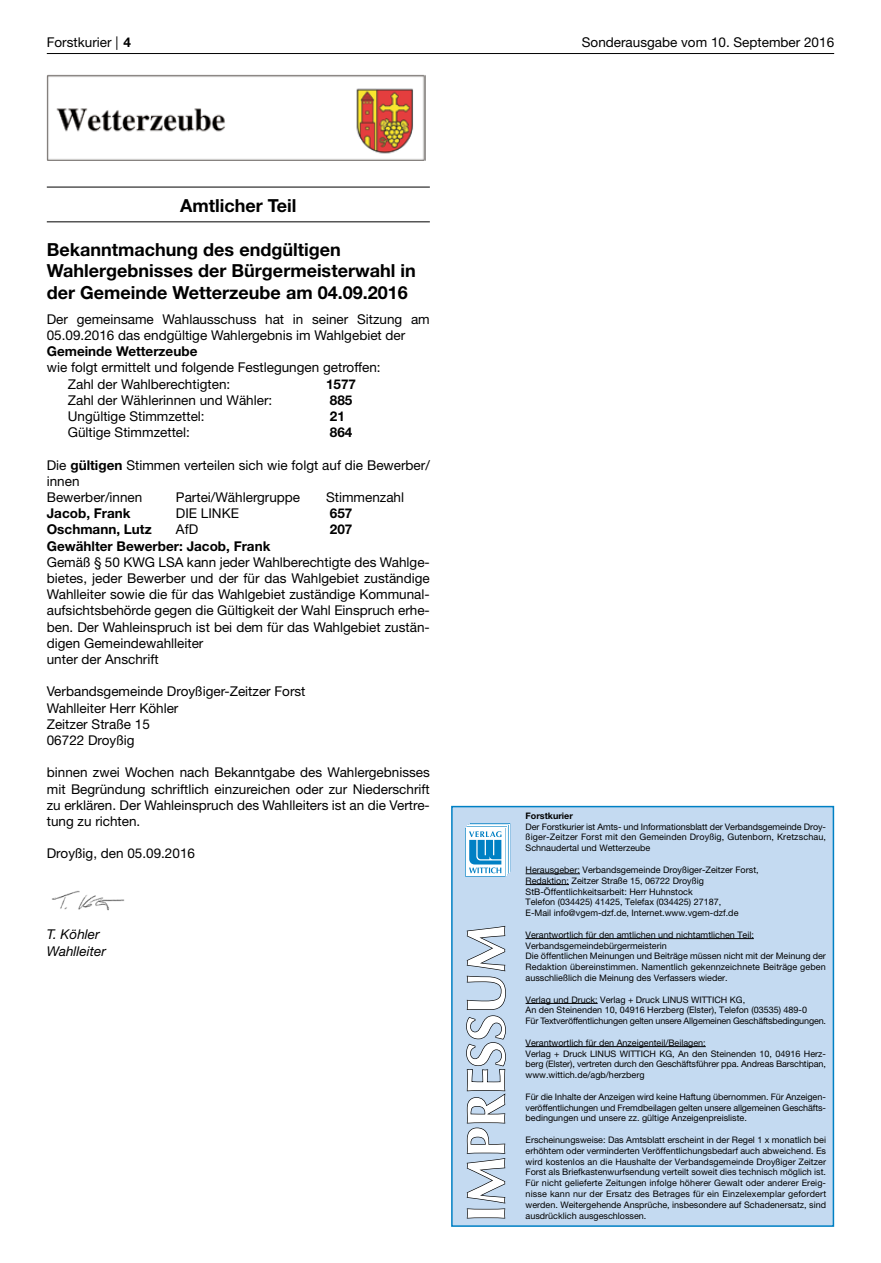
<style>
.page{position:relative;width:881px;height:1263px;background:#fff}
.page>*{position:absolute;margin:0;border:0;box-sizing:border-box;transform-origin:0 0}
.t1{font:700 53.55px "Optima LT";color:#fff}
.t2{font:700 18px/21.6px "Helvetica Neue LT";color:#000}
.t3{font:13.5px/16.2px "Helvetica Neue LT";color:#000}
.t4{font:700 13.5px "Helvetica Neue LT";color:#000}
.t5{font:italic 13.5px/16.2px "Helvetica Neue LT";color:#000}
.t6{font:9px/10.8px "Helvetica Neue LT";color:#000}
.t7{font:700 9px "Helvetica Neue LT";color:#000}
.s1{font-weight:700}
</style>
<div class="page">
<hr style="left:47px;top:53px;width:786px;height:1px;background:#000">
<hr style="left:47px;top:187px;width:382px;height:1px;background:#000">
<hr style="left:47px;top:221px;width:382px;height:1px;background:#000">
<img style="left:47px;top:74px;width:378px;height:86px">
<img style="left:52px;top:890px;width:73px;height:21px">
<div style="left:451px;top:806px;width:382px;height:421px;background:#c4daf1;border:2px solid #0080c4"></div>
<svg style="left:466px;top:926px;width:40px;height:293px"></svg>
<svg style="left:465px;top:823px;width:45px;height:54px;background:#94c9e6"></svg>
<hr style="left:525px;top:873px;width:54px;height:1px;background:#000">
<hr style="left:525px;top:884px;width:43px;height:1px;background:#000">
<hr style="left:525px;top:938px;width:228px;height:1px;background:#000">
<hr style="left:525px;top:1003px;width:72px;height:1px;background:#000">
<hr style="left:525px;top:1046px;width:180px;height:1px;background:#000">
<h3 class="t3" style="left:47px;top:34px;width:86px">Forstkurier | <span class="s1">4</span></h3>
<h3 class="t3" style="left:581px;top:34px;width:254px">Sonderausgabe vom 10. September 2016</h3>
<h2 class="t2" style="left:180px;top:194px;width:118px">Amtlicher Teil</h2>
<h2 class="t2" style="left:47px;top:238px;width:370px">Bekanntmachung des endgültigen<br>Wahlergebnisses der Bürgermeisterwahl in der Gemeinde Wetterzeube am 04.09.2016</h2>
<h3 class="t3" style="left:47px;top:311px;width:384px">Der gemeinsame Wahlausschuss hat in seiner Sitzung am<br>05.09.2016 das endgültige Wahlergebnis im Wahlgebiet der</h3>
<h3 class="t4" style="left:47px;top:343px;width:152px">Gemeinde Wetterzeube</h3>
<h3 class="t3" style="left:68px;top:359px;width:314px;text-indent:-21px">wie folgt ermittelt und folgende Festlegungen getroffen:<br>Zahl der Wahlberechtigten:</h3>
<h3 class="t4" style="left:326px;top:375px;width:32px">1577</h3>
<h3 class="t3" style="left:68px;top:392px;width:206px">Zahl der Wählerinnen und Wähler:</h3>
<h3 class="t4" style="left:330px;top:392px;width:24px">885</h3>
<h3 class="t3" style="left:68px;top:408px;width:138px">Ungültige Stimmzettel:</h3>
<h3 class="t4" style="left:330px;top:408px;width:17px">21</h3>
<h3 class="t3" style="left:68px;top:424px;width:124px">Gültige Stimmzettel:</h3>
<h3 class="t4" style="left:330px;top:424px;width:24px">864</h3>
<h3 class="t3" style="left:47px;top:456px;width:384px">Die <span class="s1">gültigen</span> Stimmen verteilen sich wie folgt auf die Bewerber/ innen<br>Bewerber/innen</h3>
<h3 class="t3" style="left:176px;top:489px;width:126px">Partei/Wählergruppe</h3>
<h3 class="t3" style="left:326px;top:489px;width:80px">Stimmenzahl</h3>
<h3 class="t4" style="left:47px;top:505px;width:85px">Jacob, Frank</h3>
<h3 class="t3" style="left:176px;top:505px;width:65px">DIE LINKE</h3>
<h3 class="t4" style="left:330px;top:505px;width:24px">657</h3>
<h3 class="t4" style="left:47px;top:521px;width:106px">Oschmann, Lutz</h3>
<h3 class="t3" style="left:176px;top:521px;width:24px">AfD</h3>
<h3 class="t4" style="left:330px;top:521px;width:24px">207</h3>
<h3 class="t4" style="left:47px;top:537px;width:225px">Gewählter Bewerber: Jacob, Frank</h3>
<p class="t3" style="left:47px;top:554px;width:384px">Gemäß § 50 KWG LSA kann jeder Wahlberechtigte des Wahlge&shy;bietes, jeder Bewerber und der für das Wahlgebiet zuständige Wahlleiter sowie die für das Wahlgebiet zuständige Kommunal&shy;aufsichtsbehörde gegen die Gültigkeit der Wahl Einspruch erhe&shy;ben. Der Wahleinspruch ist bei dem für das Wahlgebiet zustän&shy;digen Gemeindewahlleiter<br>unter der Anschrift</p>
<h3 class="t3" style="left:47px;top:683px;width:260px">Verbandsgemeinde Droyßiger-Zeitzer Forst<br>Wahlleiter Herr Köhler<br>Zeitzer Straße 15<br>06722 Droyßig</h3>
<h3 class="t3" style="left:47px;top:764px;width:384px;text-align:justify">binnen zwei Wochen nach Bekanntgabe des Wahlergebnisses mit Begründung schriftlich einzureichen oder zur Niederschrift zu erklären. Der Wahleinspruch des Wahlleiters ist an die Vertre&shy;tung zu richten.</h3>
<h3 class="t3" style="left:47px;top:845px;width:150px">Droyßig, den 05.09.2016</h3>
<h3 class="t5" style="left:47px;top:926px;width:61px">T. Köhler<br>Wahlleiter</h3>
<h1 class="t1" style="left:454px;top:1222px;width:299px;rotate:-90deg">IMPRESSUM</h1>
<p class="t7" style="left:525px;top:810px;width:49px">Forstkurier</p>
<p class="t6" style="left:525px;top:821px;width:302px;text-align:justify">Der Forstkurier ist Amts- und Informationsblatt der Verbandsgemeinde Droy&shy;ßiger-Zeitzer Forst mit den Gemeinden Droyßig, Gutenborn, Kretzschau, Schnaudertal und Wetterzeube</p>
<p class="t6" style="left:525px;top:864px;width:234px">Herausgeber: Verbandsgemeinde Droyßiger-Zeitzer Forst, Redaktion: Zeitzer Straße 15, 06722 Droyßig StB-Öffentlichkeitsarbeit: Herr Huhnstock<br>Telefon (034425) 41425, Telefax (034425) 27187,<br>E-Mail info@vgem-dzf.de, Internet.www.vgem-dzf.de</p>
<p class="t6" style="left:525px;top:929px;width:301px">Verantwortlich für den amtlichen und nichtamtlichen Teil:<br>Verbandsgemeindebürgermeisterin<br>Die öffentlichen Meinungen und Beiträge müssen nicht mit der Meinung der Redaktion übereinstimmen. Namentlich gekennzeichnete Beiträge geben ausschließlich die Meinung des Verfassers wieder.</p>
<p class="t6" style="left:525px;top:994px;width:302px">Verlag und Druck: Verlag + Druck LINUS WITTICH KG,<br>An den Steinenden 10, 04916 Herzberg (Elster), Telefon (03535) 489-0<br>Für Textveröffentlichungen gelten unsere Allgemeinen Geschäftsbedingungen.</p>
<p class="t6" style="left:525px;top:1037px;width:302px">Verantwortlich für den Anzeigenteil/Beilagen:<br>Verlag + Druck LINUS WITTICH KG, An den Steinenden 10, 04916 Herz&shy;berg (Elster), vertreten durch den Geschäftsführer ppa. Andreas Barschtipan, www.wittich.de/agb/herzberg</p>
<p class="t6" style="left:525px;top:1091px;width:302px;text-align:justify">Für die Inhalte der Anzeigen wird keine Haftung übernommen. Für Anzeigen&shy;veröffentlichungen und Fremdbeilagen gelten unsere allgemeinen Geschäfts&shy;bedingungen und unsere zz. gültige Anzeigenpreisliste.</p>
<p class="t6" style="left:525px;top:1134px;width:302px;text-align:justify">Erscheinungsweise: Das Amtsblatt erscheint in der Regel 1 x monatlich bei erhöhtem oder verminderten Veröffentlichungsbedarf auch abweichend. Es wird kostenlos an die Haushalte der Verbandsgemeinde Droyßiger Zeitzer Forst als Briefkastenwurfsendung verteilt soweit dies technisch möglich ist.<br>Für nicht gelieferte Zeitungen infolge höherer Gewalt oder anderer Ereig&shy;nisse kann nur der Ersatz des Betrages für ein Einzelexemplar gefordert werden. Weitergehende Ansprüche, insbesondere auf Schadenersatz, sind ausdrücklich ausgeschlossen.</p>
</div>
